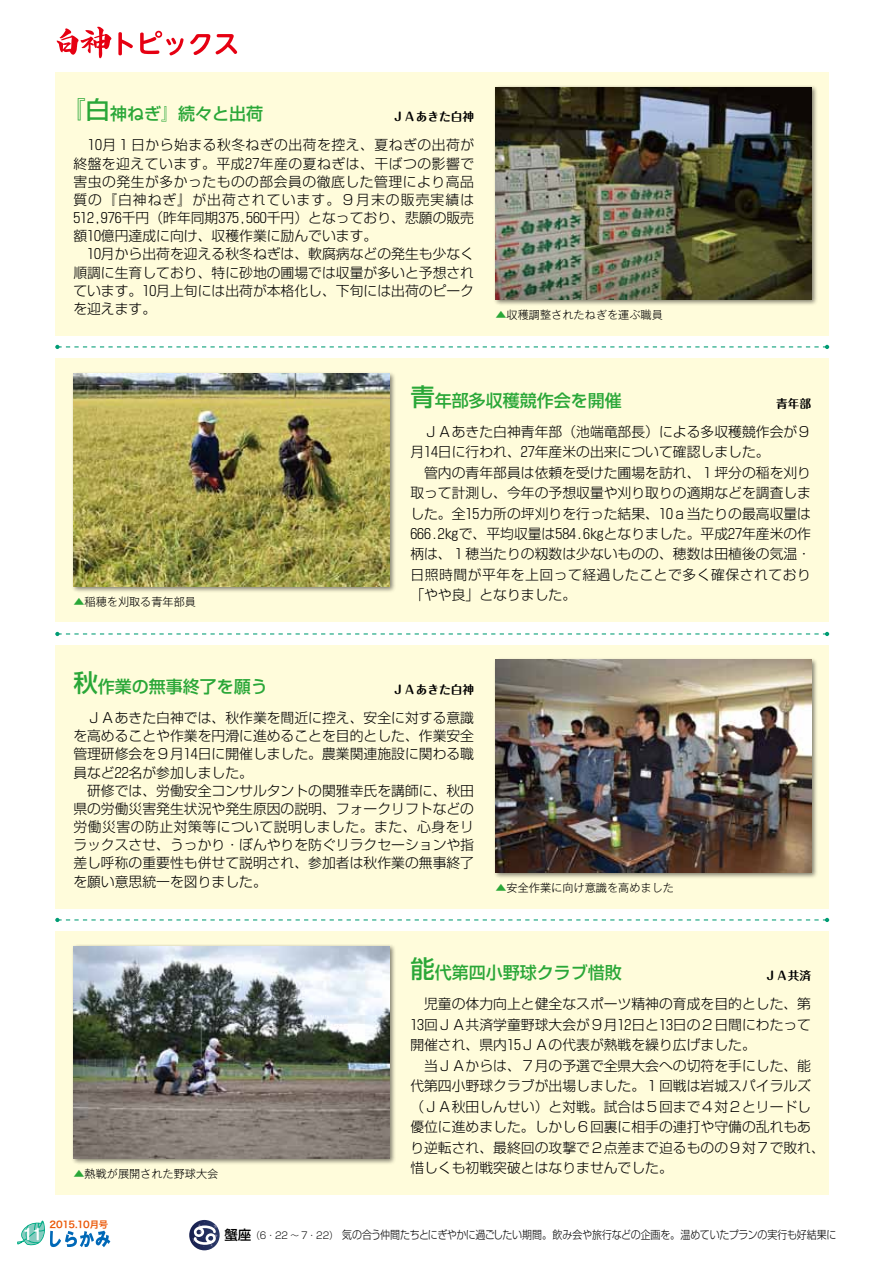
<style>
.page{position:relative;width:893px;height:1263px;background:#fff}
.page>*{position:absolute;margin:0;border:0;box-sizing:border-box;transform-origin:0 0}
.t1{font:500 16.95px "Shin Go Pr 6 N";color:#2aa738}
.t2{font:700 14.85px "Capie N Std De";color:#fff}
.t3{font:300 13.8px/18.1px "Shin Go Pr 6 N";color:#000}
.t4{font:700 11.7px "Maru Fo Pro";color:#000}
.t5{font:300 11.25px "Shin Go Pr 6 N";letter-spacing:-.02em;color:#000;scale:.88 1}
.t6{font:300 11.1px "Gothic MB101 Pr 6 N";color:#000}
.t7{font:9.3px "Hira Sans Old Std W6";letter-spacing:-.035em;color:#ea5504}
.s1{font-size:24.45px}
.s2{color:#2aa738}
.s3{font-weight:500;font-size:13.5px}
.s4{font-size:9.6px}
</style>
<div class="page">
<svg style="left:56px;top:26px;width:182px;height:33px"></svg>
<div style="left:55px;top:72px;width:774px;height:264px;background:#fffcdb"></div>
<div style="left:55px;top:359px;width:774px;height:263px;background:#fffcdb"></div>
<div style="left:55px;top:645px;width:774px;height:264px;background:#fffcdb"></div>
<div style="left:55px;top:931px;width:774px;height:264px;background:#fffcdb"></div>
<svg style="left:55px;top:632px;width:774px;height:4px"></svg>
<svg style="left:55px;top:345px;width:774px;height:4px"></svg>
<svg style="left:55px;top:918px;width:774px;height:4px"></svg>
<div style="left:71px;top:943px;width:325px;height:222px;background:#000;opacity:.5"></div>
<img style="left:73px;top:946px;width:316px;height:213px">
<div style="left:71px;top:371px;width:325px;height:222px;background:#000;opacity:.5"></div>
<img style="left:73px;top:374px;width:316px;height:212px">
<div style="left:493px;top:85px;width:325px;height:222px;background:#000;opacity:.5"></div>
<img style="left:495px;top:87px;width:316px;height:213px">
<div style="left:493px;top:657px;width:325px;height:222px;background:#000;opacity:.5"></div>
<img style="left:495px;top:660px;width:316px;height:212px">
<svg style="left:189px;top:1220px;width:31px;height:30px"></svg>
<svg style="left:189px;top:1222px;width:29px;height:26px"></svg>
<svg style="left:17px;top:1220px;width:94px;height:28px"></svg>
<p class="t1" style="left:61px;top:100px;width:203px"><span class="s1">『白</span>神ねぎ』続々と出荷</p>
<p class="t3" style="left:73px;top:135px;width:402px">　１０月１日から始まる秋冬ねぎの出荷を控え、夏ねぎの出荷が終盤を迎えています。平成２７年産の夏ねぎは、干ばつの影響で害虫の発生が多かったものの部会員の徹底した管理により高品質の『白神ねぎ』が出荷されています。９月末の販売実績は<br>５１２，９７６千円（昨年同期３７５，５６０千円）となっており、悲願の販売額１０億円達成に向け、収穫作業に励んでいます。<br>　１０月から出荷を迎える秋冬ねぎは、軟腐病などの発生も少なく順調に生育しており、特に砂地の圃場では収量が多いと予想されています。１０月上旬には出荷が本格化し、下旬には出荷のピークを迎えます。</p>
<p class="t4" style="left:392px;top:108px;width:83px">ＪＡあきた白神</p>
<p class="t6" style="left:495px;top:306px;width:169px"><span class="s2">▲</span>収穫調整されたねぎを運ぶ職員</p>
<p class="t6" style="left:73px;top:592px;width:124px"><span class="s2">▲</span>稲穂を刈取る青年部員</p>
<p class="t1" style="left:410px;top:386px;width:213px"><span class="s1">青</span>年部多収穫競作会を開催</p>
<p class="t3" style="left:410px;top:420px;width:402px;line-height:20.4px">　ＪＡあきた白神青年部（池端竜部長）による多収穫競作会が９月１４日に行われ、２７年産米の出来について確認しました。<br>　管内の青年部員は依頼を受けた圃場を訪れ、１坪分の稲を刈り取って計測し、今年の予想収量や刈り取りの適期などを調査しました。全１５カ所の坪刈りを行った結果、１０ａ当たりの最高収量は<br>６６６．２㎏で、平均収量は５８４．６㎏となりました。平成２７年産米の作柄は、１穂当たりの籾数は少ないものの、穂数は田植後の気温・日照時間が平年を上回って経過したことで多く確保されており「やや良」となりました。</p>
<p class="t4" style="left:776px;top:394px;width:37px">青年部</p>
<p class="t1" style="left:73px;top:672px;width:196px"><span class="s1">秋</span>作業の無事終了を願う</p>
<p class="t3" style="left:73px;top:707px;width:402px">　ＪＡあきた白神では、秋作業を間近に控え、安全に対する意識を高めることや作業を円滑に進めることを目的とした、作業安全管理研修会を９月１４日に開催しました。農業関連施設に関わる職員など２２名が参加しました。<br>　研修では、労働安全コンサルタントの関雅幸氏を講師に、秋田県の労働災害発生状況や発生原因の説明、フォークリフトなどの労働災害の防止対策等について説明しました。また、心身をリラックスさせ、うっかり・ぼんやりを防ぐリラクセーションや指差し呼称の重要性も併せて説明され、参加者は秋作業の無事終了を願い意思統一を図りました。</p>
<p class="t4" style="left:392px;top:680px;width:83px">ＪＡあきた白神</p>
<p class="t6" style="left:495px;top:878px;width:180px"><span class="s2">▲</span>安全作業に向け意識を高めました</p>
<p class="t6" style="left:73px;top:1165px;width:147px"><span class="s2">▲</span>熱戦が展開された野球大会</p>
<p class="t1" style="left:410px;top:959px;width:213px"><span class="s1">能</span>代第四小野球クラブ惜敗</p>
<p class="t3" style="left:410px;top:993px;width:416px;line-height:20.4px">　児童の体力向上と健全なスポーツ精神の育成を目的とした、第<br>１３回ＪＡ共済学童野球大会が９月１２日と１３日の２日間にわたって開催され、県内１５ＪＡの代表が熱戦を繰り広げました。<br>　当ＪＡからは、７月の予選で全県大会への切符を手にした、能代第四小野球クラブが出場しました。１回戦は岩城スパイラルズ（ＪＡ秋田しんせい）と対戦。試合は５回まで４対２とリードし優位に進めました。しかし６回裏に相手の連打や守備の乱れもあり逆転され、最終回の攻撃で２点差まで迫るものの９対７で敗れ、惜しくも初戦突破とはなりませんでした。</p>
<p class="t4" style="left:764px;top:966px;width:48px">ＪＡ共済</p>
<p class="t7" style="left:50px;top:1217px;width:60px">2015.10月号</p>
<p class="t2" style="left:23px;top:1223px;width:20px">11</p>
<p class="t5" style="left:224px;top:1226px;width:697px"><span class="s3">蟹座</span><span class="s4">（6・22 〜 7・22）　</span>気の合う仲間たちとにぎやかに過ごしたい期間。飲み会や旅行などの企画を。温めていたプランの実行も好結果に</p>
</div>
